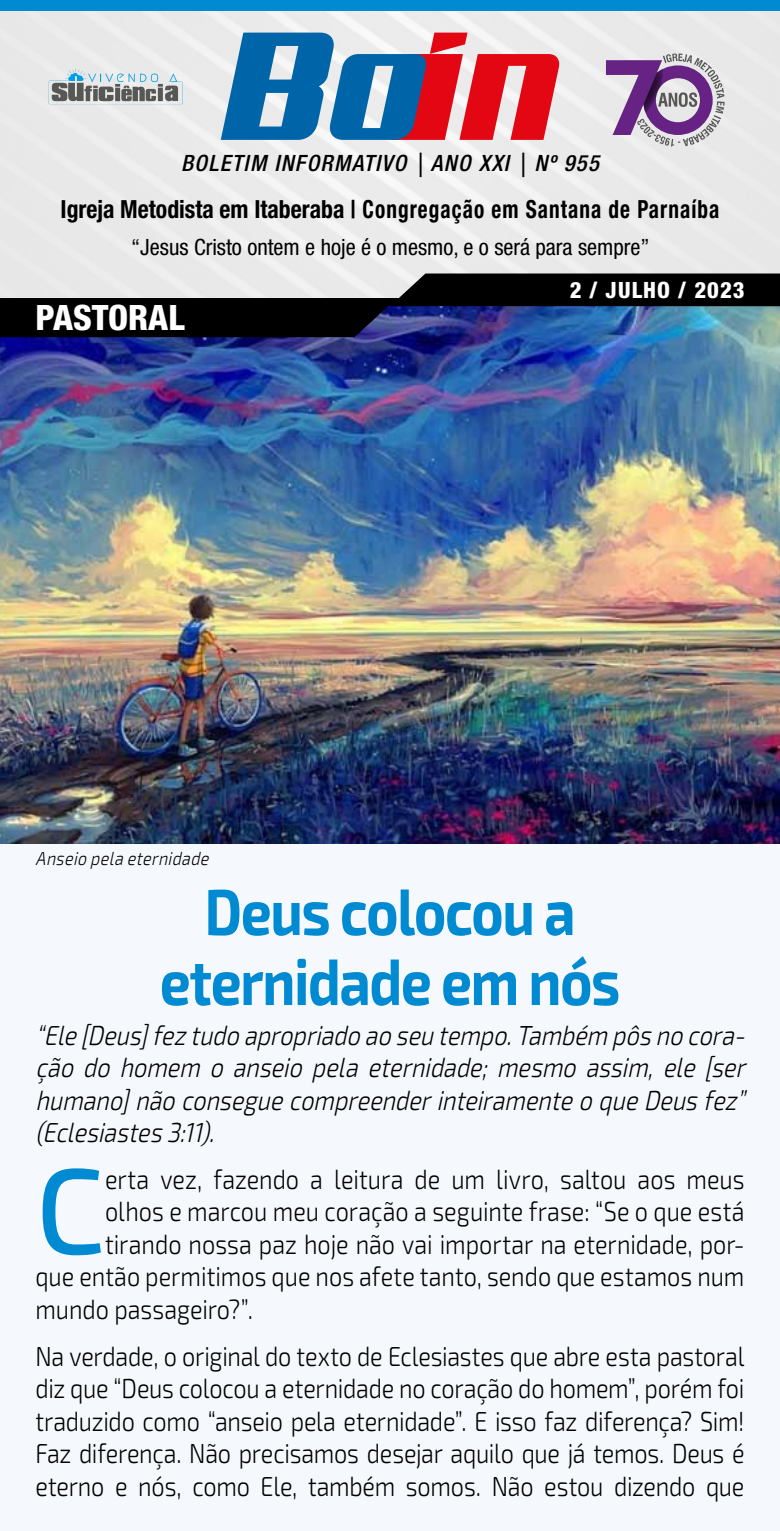
<style>
.page{position:relative;width:780px;height:1531px;background:#f5f9fe}
.page>*{position:absolute;margin:0;border:0;box-sizing:border-box;transform-origin:0 0}
.t1{font:500 121.75px "Exo 2";color:#008ad1}
.t2{font:700 65px/70px "Exo 2";letter-spacing:-.025em;color:#008ad1;text-align:center;scale:.85 1}
.t3{font:800 condensed 35px "Helvetica Neue LT Std";color:#fff}
.t4{font:300 27.5px/32.5px "Exo 2";color:#000;text-align:justify;scale:.85 1}
.t5{font:italic 300 27.5px/32.5px "Exo 2";color:#000;text-align:justify;scale:.85 1}
.t6{font:700 condensed 25px "Helvetica Neue LT Std";letter-spacing:.05em;color:#000;scale:.95 1}
.t7{font:condensed 22.5px "Helvetica Neue LT Std";color:#000}
.t8{font:italic 500 condensed 22.5px "Helvetica Neue LT Std";letter-spacing:.06em;color:#000}
.t9{font:800 condensed 22.5px "Helvetica Neue LT Std";letter-spacing:.05em;color:#fff}
.t10{font:italic 300 18.75px "Exo 2";color:#000;scale:.85 1}
</style>
<div class="page">
<img style="left:0;top:337px;width:780px;height:506px">
<div style="left:0;top:0;width:780px;height:302px;background:#eaeaea"></div>
<div style="left:0;top:0;width:780px;height:11px;background:#008ad1"></div>
<img style="left:0;top:273px;width:780px;height:64px">
<div style="left:0;top:298px;width:492px;height:8px;background:#000"></div>
<svg style="left:221px;top:33px;width:338px;height:107px"></svg>
<svg style="left:606px;top:53px;width:118px;height:94px"></svg>
<svg style="left:48px;top:68px;width:135px;height:36px"></svg>
<p class="t8" style="left:181px;top:149px;width:419px">BOLETIM INFORMATIVO | ANO XXI | Nº 955</p>
<p class="t6" style="left:61px;top:194px;width:695px">Igreja Metodista em Itaberaba | Congregação em Santana de Parnaíba</p>
<p class="t7" style="left:131px;top:234px;width:520px">“Jesus Cristo ontem e hoje é o mesmo, e o será para sempre”</p>
<p class="t3" style="left:35px;top:296px;width:151px">PASTORAL</p>
<p class="t9" style="left:569px;top:276px;width:176px">2 / JULHO / 2023</p>
<p class="t10" style="left:35px;top:847px;width:211px">Anseio pela eternidade</p>
<h2 class="t2" style="left:160px;top:878px;width:543px">Deus colocou a eternidade em nós</h2>
<p class="t5" style="left:35px;top:1019px;width:843px">“Ele[Deus]feztudo apropriado ao seu tempo.Também pôsno cora&shy;ção do homem o anseio pela eternidade; mesmo assim, ele [ser humano]não conseguecompreenderinteiramenteo queDeusfez” (Eclesiastes3:11).</p>
<h1 class="t1" style="left:35px;top:1139px;width:71px">C</h1>
<p class="t4" style="left:105px;top:1163px;width:753px">erta vez, fazendo a leitura de um livro, saltou aos meus</p>
<p class="t4" style="left:105px;top:1196px;width:753px">olhos e marcou meu coração a seguinte frase: “Se o que está</p>
<p class="t4" style="left:105px;top:1228px;width:753px">tirando nossa paz hoje não vai importar na eternidade, por-</p>
<p class="t4" style="left:35px;top:1261px;width:835px">que então permitimos que nos afete tanto, sendo que estamos num</p>
<p class="t4" style="left:35px;top:1293px;width:257px">mundo passageiro?”.</p>
<p class="t4" style="left:35px;top:1340px;width:835px">Na verdade, o original do texto de Eclesiastes que abre esta pastoral diz que “Deus colocou a eternidade no coração do homem”, porém foi traduzido como “anseio pela eternidade”. E isso faz diferença? Sim!<br>Faz diferença. Não precisamos desejar aquilo que já temos. Deus é eterno e nós, como Ele, também somos. Não estou dizendo que</p>
</div>
